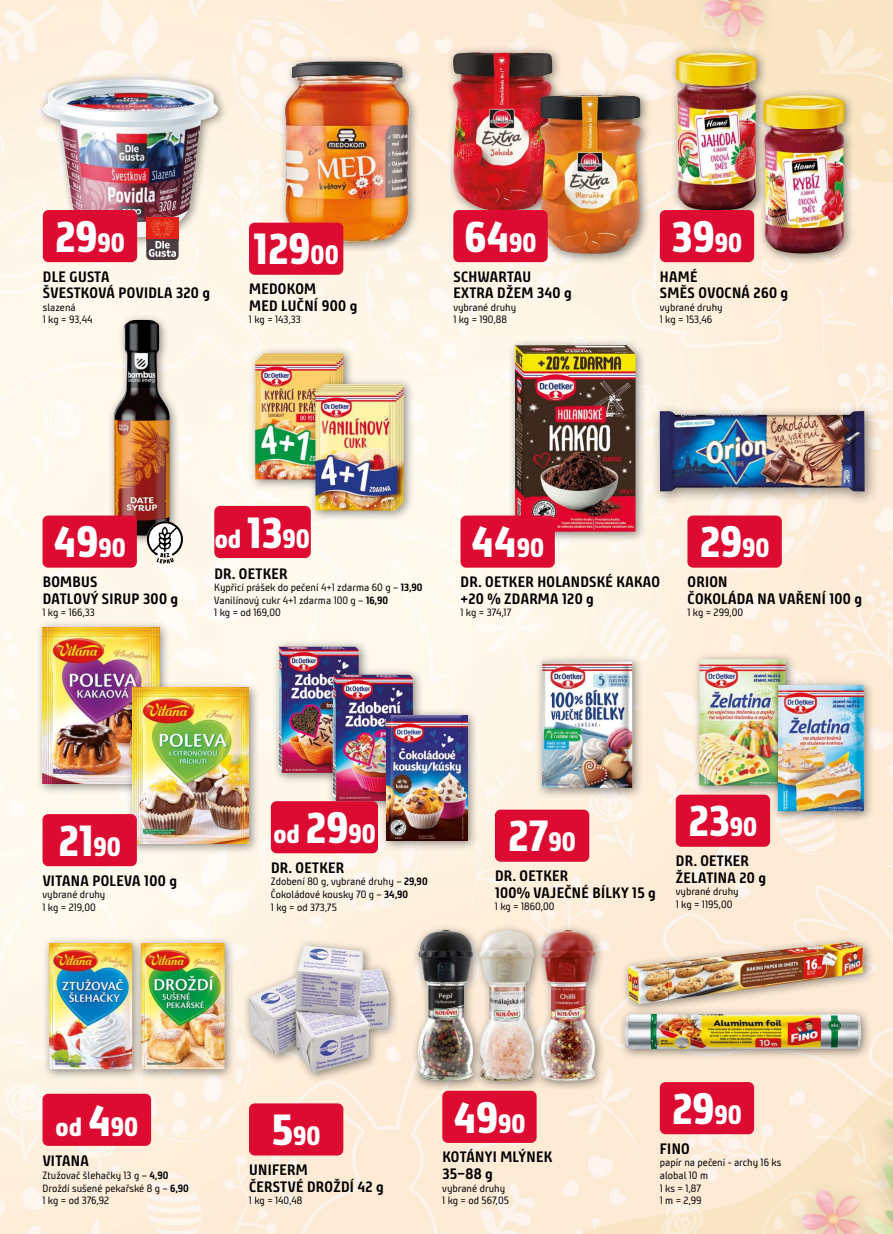
<style>
.page{position:relative;width:893px;height:1234px;background:#fff}
.page>*{position:absolute;margin:0;border:0;box-sizing:border-box;transform-origin:0 0}
.t1{font:800 43.35px "Bunday Clean";color:#fff}
.t2{font:800 26.25px "Bunday Clean";color:#fff}
.t3{font:700 15px/16.5px "Bunday Clean";letter-spacing:.02em;color:#000}
.t4{font:10.5px/12.6px "Bunday Clean";color:#000}
.s1{font-size:26.25px}
.s2{font-size:43.35px}
.s3{font-weight:700}
</style>
<div class="page">
<img style="left:0;top:0;width:893px;height:1233px">
<div style="left:272px;top:639px;width:98px;height:145px;background:#000;opacity:.45"></div>
<img style="left:279px;top:646px;width:80px;height:126px">
<div style="left:326px;top:667px;width:98px;height:145px;background:#000;opacity:.45"></div>
<img style="left:333px;top:674px;width:80px;height:126px">
<div style="left:379px;top:708px;width:100px;height:143px;background:#000;opacity:.45"></div>
<img style="left:386px;top:715px;width:82px;height:125px">
<div style="left:134px;top:935px;width:102px;height:145px;background:#000;opacity:.45"></div>
<img style="left:143px;top:942px;width:82px;height:127px">
<div style="left:36px;top:72px;width:193px;height:176px;background:#000;opacity:.45"></div>
<img style="left:43px;top:79px;width:176px;height:158px">
<div style="left:535px;top:654px;width:109px;height:145px;background:#000;opacity:.45"></div>
<img style="left:542px;top:661px;width:90px;height:126px">
<div style="left:446px;top:45px;width:118px;height:177px;background:#000;opacity:.45"></div>
<img style="left:452px;top:52px;width:101px;height:159px">
<div style="left:669px;top:45px;width:99px;height:177px;background:#000;opacity:.45"></div>
<img style="left:675px;top:52px;width:82px;height:159px">
<div style="left:534px;top:88px;width:117px;height:177px;background:#000;opacity:.45"></div>
<img style="left:539px;top:95px;width:101px;height:160px">
<div style="left:756px;top:88px;width:100px;height:177px;background:#000;opacity:.45"></div>
<img style="left:763px;top:95px;width:82px;height:158px">
<div style="left:411px;top:923px;width:73px;height:168px;background:#000;opacity:.45"></div>
<img style="left:418px;top:929px;width:54px;height:151px">
<div style="left:472px;top:923px;width:73px;height:168px;background:#000;opacity:.45"></div>
<img style="left:479px;top:929px;width:55px;height:151px">
<div style="left:534px;top:923px;width:72px;height:168px;background:#000;opacity:.45"></div>
<img style="left:541px;top:929px;width:54px;height:152px">
<div style="left:107px;top:313px;width:73px;height:233px;background:#000;opacity:.45"></div>
<img style="left:114px;top:320px;width:56px;height:216px">
<div style="left:42px;top:935px;width:101px;height:145px;background:#000;opacity:.45"></div>
<img style="left:49px;top:942px;width:83px;height:127px">
<div style="left:621px;top:935px;width:253px;height:79px;background:#000;opacity:.45"></div>
<img style="left:628px;top:941px;width:235px;height:62px">
<div style="left:618px;top:1006px;width:254px;height:54px;background:#000;opacity:.45"></div>
<img style="left:625px;top:1013px;width:236px;height:35px">
<div style="left:692px;top:652px;width:104px;height:144px;background:#000;opacity:.45"></div>
<img style="left:699px;top:659px;width:86px;height:126px">
<div style="left:771px;top:677px;width:104px;height:145px;background:#000;opacity:.45"></div>
<img style="left:778px;top:684px;width:86px;height:127px">
<div style="left:36px;top:620px;width:135px;height:174px;background:#000;opacity:.45"></div>
<img style="left:43px;top:627px;width:116px;height:156px">
<div style="left:125px;top:680px;width:135px;height:175px;background:#000;opacity:.45"></div>
<img style="left:132px;top:687px;width:117px;height:156px">
<div style="left:650px;top:402px;width:229px;height:104px;background:#000;opacity:.45"></div>
<img style="left:660px;top:410px;width:205px;height:81px">
<div style="left:248px;top:346px;width:107px;height:145px;background:#000;opacity:.45"></div>
<img style="left:255px;top:353px;width:88px;height:126px">
<div style="left:308px;top:377px;width:107px;height:145px;background:#000;opacity:.45"></div>
<img style="left:315px;top:384px;width:89px;height:126px">
<div style="left:508px;top:338px;width:139px;height:205px;background:#000;opacity:.45"></div>
<img style="left:515px;top:345px;width:121px;height:186px">
<div style="left:243px;top:938px;width:157px;height:145px;background:#000;opacity:.45"></div>
<img style="left:249px;top:945px;width:140px;height:127px">
<div style="left:278px;top:55px;width:142px;height:198px;background:#000;opacity:.45"></div>
<img style="left:284px;top:61px;width:125px;height:182px">
<div style="left:495px;top:809px;width:94px;height:52px;background:#dd0a31;border-radius:6px"></div>
<div style="left:453px;top:210px;width:95px;height:52px;background:#dd0a31;border-radius:6px"></div>
<div style="left:660px;top:210px;width:94px;height:52px;background:#dd0a31;border-radius:6px"></div>
<div style="left:442px;top:1090px;width:95px;height:52px;background:#dd0a31;border-radius:6px"></div>
<div style="left:660px;top:1081px;width:94px;height:52px;background:#dd0a31;border-radius:6px"></div>
<div style="left:676px;top:794px;width:94px;height:52px;background:#dd0a31;border-radius:6px"></div>
<div style="left:43px;top:813px;width:94px;height:53px;background:#dd0a31;border-radius:6px"></div>
<div style="left:460px;top:515px;width:95px;height:52px;background:#dd0a31;border-radius:6px"></div>
<div style="left:687px;top:515px;width:95px;height:52px;background:#dd0a31;border-radius:6px"></div>
<div style="left:214px;top:506px;width:97px;height:52px;background:#dd0a31;border-radius:6px"></div>
<div style="left:43px;top:1093px;width:108px;height:52px;background:#dd0a31;border-radius:6px"></div>
<div style="left:43px;top:210px;width:94px;height:52px;background:#dd0a31;border-radius:6px"></div>
<div style="left:146px;top:217px;width:33px;height:24px;background:#e22316"></div>
<svg style="left:146px;top:219px;width:33px;height:41px"></svg>
<div style="left:249px;top:1103px;width:94px;height:52px;background:#dd0a31;border-radius:6px"></div>
<svg style="left:147px;top:521px;width:36px;height:42px"></svg>
<div style="left:43px;top:515px;width:94px;height:52px;background:#dd0a31;border-radius:6px"></div>
<div style="left:271px;top:801px;width:107px;height:52px;background:#dd0a31;border-radius:6px"></div>
<div style="left:249px;top:222px;width:94px;height:53px;background:#dd0a31;border-radius:6px"></div>
<h1 class="t1" style="left:55px;top:211px;width:71px">29<span class="s1">90</span></h1>
<h3 class="t3" style="left:43px;top:268px;width:169px">DLE GUSTA<br>ŠVESTKOVÁ POVIDLA 320 g</h3>
<p class="t4" style="left:43px;top:301px;width:51px">slazená<br>1 kg = 93,44</p>
<h1 class="t1" style="left:254px;top:224px;width:87px">129<span class="s1">00</span></h1>
<h3 class="t3" style="left:249px;top:281px;width:110px">MEDOKOM<br>MED LUČNÍ 900 g</h3>
<p class="t4" style="left:249px;top:313px;width:54px">1 kg = 143,33</p>
<h1 class="t1" style="left:464px;top:211px;width:74px">64<span class="s1">90</span></h1>
<h3 class="t3" style="left:453px;top:268px;width:120px">SCHWARTAU<br>EXTRA DŽEM 340 g</h3>
<p class="t4" style="left:453px;top:301px;width:64px">vybrané druhy<br>1 kg = 190,88</p>
<h1 class="t1" style="left:672px;top:211px;width:72px">39<span class="s1">90</span></h1>
<h3 class="t3" style="left:660px;top:268px;width:130px">HAMÉ<br>SMĚS OVOCNÁ 260 g</h3>
<p class="t4" style="left:660px;top:301px;width:64px">vybrané druhy<br>1 kg = 153,46</p>
<h1 class="t1" style="left:54px;top:517px;width:74px">49<span class="s1">90</span></h1>
<h3 class="t3" style="left:43px;top:574px;width:137px">BOMBUS<br>DATLOVÝ SIRUP 300 g</h3>
<p class="t4" style="left:43px;top:606px;width:54px">1 kg = 166,33</p>
<h2 class="t2" style="left:215px;top:523px;width:97px">od <span class="s2">13</span>90</h2>
<h3 class="t3" style="left:214px;top:565px;width:75px">DR. OETKER</h3>
<p class="t4" style="left:214px;top:581px;width:210px">Kypřicí prášek do pečení 4+1 zdarma 60 g – <span class="s3">13,90<br></span>Vanilínový cukr 4+1 zdarma 100 g – <span class="s3">16,90<br></span>1 kg = od 169,00</p>
<h1 class="t1" style="left:471px;top:517px;width:74px">44<span class="s1">90</span></h1>
<h3 class="t3" style="left:460px;top:574px;width:201px">DR. OETKER HOLANDSKÉ KAKAO +20 % ZDARMA 120 g</h3>
<p class="t4" style="left:460px;top:606px;width:52px">1 kg = 374,17</p>
<h1 class="t1" style="left:700px;top:517px;width:71px">29<span class="s1">90</span></h1>
<h3 class="t3" style="left:688px;top:574px;width:176px">ORION<br>ČOKOLÁDA NA VAŘENÍ 100 g</h3>
<p class="t4" style="left:687px;top:606px;width:57px">1 kg = 299,00</p>
<h1 class="t1" style="left:59px;top:815px;width:64px">21<span class="s1">90</span></h1>
<h3 class="t3" style="left:43px;top:872px;width:136px">VITANA POLEVA 100 g</h3>
<p class="t4" style="left:43px;top:888px;width:64px">vybrané druhy<br>1 kg = 219,00</p>
<h2 class="t2" style="left:273px;top:818px;width:104px">od <span class="s2">29</span>90</h2>
<h3 class="t3" style="left:271px;top:859px;width:75px">DR. OETKER</h3>
<p class="t4" style="left:271px;top:875px;width:158px">Zdobení 80 g, vybrané druhy – <span class="s3">29,90<br></span>Čokoládové kousky 70 g – <span class="s3">34,90<br></span>1 kg = od 373,75</p>
<h1 class="t1" style="left:508px;top:810px;width:69px">27<span class="s1">90</span></h1>
<h3 class="t3" style="left:495px;top:867px;width:162px">DR. OETKER<br>100% VAJEČNÉ BÍLKY 15 g</h3>
<p class="t4" style="left:495px;top:900px;width:61px">1 kg = 1860,00</p>
<h1 class="t1" style="left:689px;top:796px;width:70px">23<span class="s1">90</span></h1>
<h3 class="t3" style="left:676px;top:852px;width:92px">DR. OETKER<br>ŽELATINA 20 g</h3>
<p class="t4" style="left:676px;top:885px;width:64px">vybrané druhy<br>1 kg = 1195,00</p>
<h2 class="t2" style="left:56px;top:1110px;width:84px">od <span class="s2">4</span>90</h2>
<h3 class="t3" style="left:43px;top:1152px;width:48px">VITANA</h3>
<p class="t4" style="left:43px;top:1168px;width:148px">Ztužovač šlehačky 13 g – <span class="s3">4,90<br></span>Droždí sušené pekařské 8 g – <span class="s3">6,90<br></span>1 kg = od 376,92</p>
<h2 class="t2" style="left:272px;top:1120px;width:50px"><span class="s2">5</span>90</h2>
<h3 class="t3" style="left:249px;top:1161px;width:136px">UNIFERM<br>ČERSTVÉ DROŽDÍ 42 g</h3>
<p class="t4" style="left:249px;top:1193px;width:55px">1 kg = 140,48</p>
<h1 class="t1" style="left:453px;top:1091px;width:74px">49<span class="s1">90</span></h1>
<h3 class="t3" style="left:442px;top:1148px;width:111px">KOTÁNYI MLÝNEK<br>35–88 g</h3>
<p class="t4" style="left:442px;top:1181px;width:68px">vybrané druhy<br>1 kg = od 567,05</p>
<h1 class="t1" style="left:672px;top:1083px;width:71px">29<span class="s1">90</span></h1>
<h3 class="t3" style="left:660px;top:1140px;width:31px">FINO</h3>
<p class="t4" style="left:660px;top:1156px;width:123px">papír na pečení - archy 16 ks alobal 10 m<br>1 ks = 1,87<br>1 m = 2,99</p>
</div>
